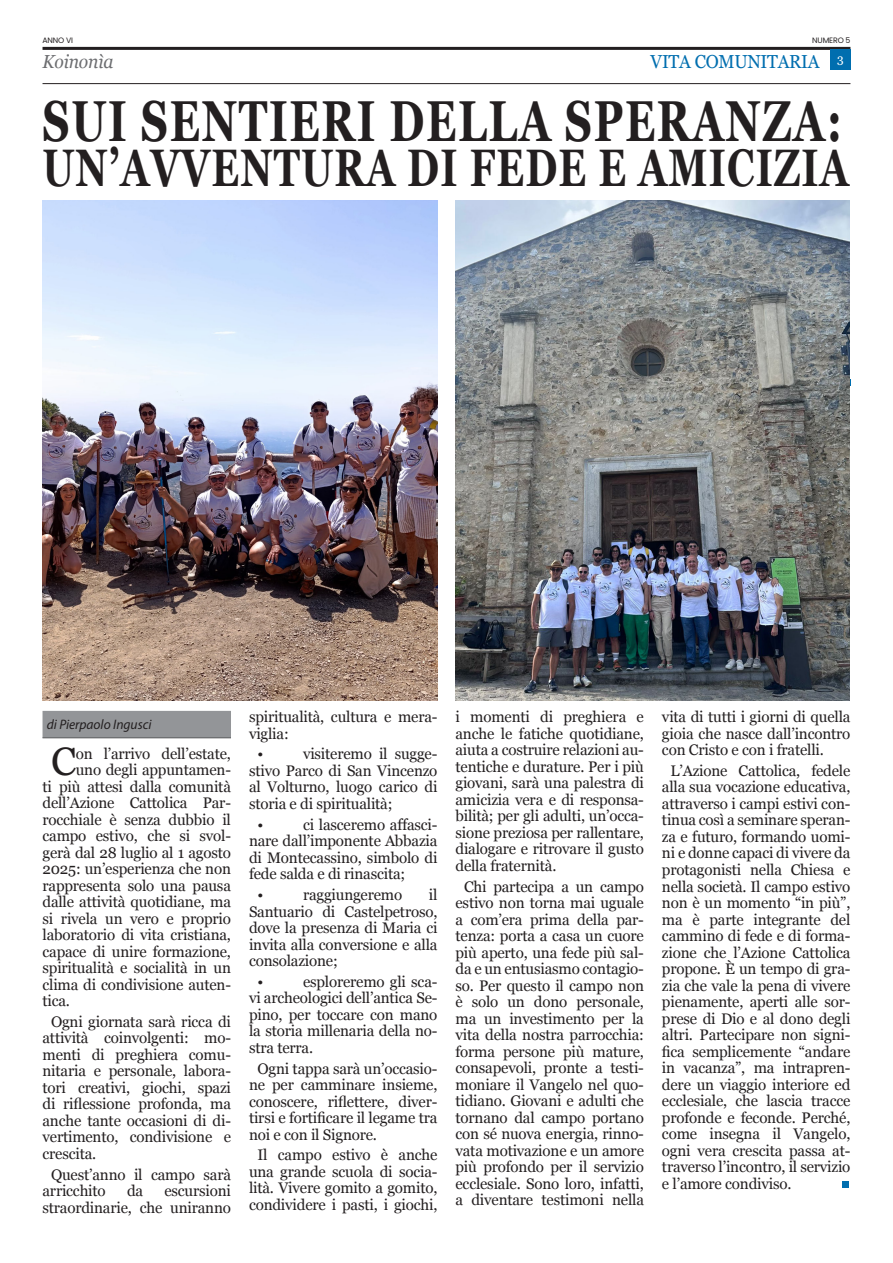
<style>
.page{position:relative;width:893px;height:1263px;background:#fff}
.page>*{position:absolute;margin:0;border:0;box-sizing:border-box;transform-origin:0 0}
.t1{font:700 57.75px "Georgia";letter-spacing:.04em;color:#231f20;scale:.73 1}
.t2{font:700 52.8px "Georgia";letter-spacing:.03em;color:#231f20;scale:.73 1}
.t3{font:39.6px "Georgia";color:#231f20}
.t4{font:18.75px "Georgia";letter-spacing:-.015em;color:#006eaf;scale:.93 1}
.t5{font:italic 18.75px "Georgia";letter-spacing:-.01em;color:#6c6d70;scale:.93 1}
.t6{font:15.3px/16.5px "Georgia";letter-spacing:-.01em;color:#231f20;text-align:justify}
.Siganture{font:italic 13.8px "Myriad Pro";color:#231f20}
.t7{font:12.3px "Georgia";color:#fff}
.t8{font:7.8px "Poppins";letter-spacing:-.02em;color:#231f20}
</style>
<div class="page">
<div style="left:43px;top:711px;width:188px;height:27px;background:#939598"></div>
<hr style="left:43px;top:737px;width:188px;height:1px;background:#57585a">
<hr style="left:43px;top:47px;width:807px;height:3px;background:#231f20">
<hr style="left:43px;top:83px;width:807px;height:1px;background:#231f20">
<div style="left:830px;top:50px;width:20px;height:20px;background:#006eaf"></div>
<img style="left:43px;top:201px;width:394px;height:499px">
<img style="left:455px;top:201px;width:394px;height:499px">
<div style="left:842px;top:1181px;width:7px;height:7px;background:#006eaf"></div>
<p class="t8" style="left:43px;top:35px;width:32px">ANNO VI</p>
<p class="t8" style="left:812px;top:35px;width:40px">NUMERO 5</p>
<p class="t5" style="left:43px;top:48px;width:78px">Koinonìa</p>
<p class="t4" style="left:651px;top:48px;width:183px">VITA COMUNITARIA</p>
<p class="t7" style="left:837px;top:50px;width:8px">3</p>
<p class="t1" style="left:43px;top:77px;width:1097px">SUI SENTIERI DELLA SPERANZA:</p>
<p class="t2" style="left:43px;top:128px;width:1106px">UN’AVVENTURA DI FEDE E AMICIZIA</p>
<p class="Siganture" style="left:47px;top:716px;width:106px">di Pierpaolo Ingusci</p>
<p class="t3" style="left:51px;top:732px;width:27px">C</p>
<p class="t6" style="left:76px;top:744px;width:157px">on l’arrivo dell’estate,</p>
<p class="t6" style="left:76px;top:761px;width:157px">uno degli appuntamen-</p>
<p class="t6" style="left:43px;top:777px;width:190px">ti più attesi dalla comunità</p>
<p class="t6" style="left:43px;top:794px;width:190px">dell’Azione Cattolica Par-</p>
<p class="t6" style="left:43px;top:810px;width:190px">rocchiale è senza dubbio il</p>
<p class="t6" style="left:43px;top:827px;width:190px">campo estivo, che si svol-</p>
<p class="t6" style="left:43px;top:843px;width:190px">gerà dal 28 luglio al 1 agosto</p>
<p class="t6" style="left:43px;top:860px;width:190px">2025: un’esperienza che non</p>
<p class="t6" style="left:43px;top:876px;width:190px">rappresenta solo una pausa</p>
<p class="t6" style="left:43px;top:893px;width:190px">dalle attività quotidiane, ma</p>
<p class="t6" style="left:43px;top:909px;width:190px">si rivela un vero e proprio</p>
<p class="t6" style="left:43px;top:926px;width:190px">laboratorio di vita cristiana,</p>
<p class="t6" style="left:43px;top:942px;width:190px">capace di unire formazione,</p>
<p class="t6" style="left:43px;top:959px;width:190px">spiritualità e socialità in un</p>
<p class="t6" style="left:43px;top:975px;width:190px">clima di condivisione auten-</p>
<p class="t6" style="left:43px;top:992px;width:29px">tica.</p>
<p class="t6" style="left:43px;top:1013px;width:190px;text-indent:9px">Ogni giornata sarà ricca di attività coinvolgenti: mo&shy;menti di preghiera comu&shy;nitaria e personale, labora&shy;tori creativi, giochi, spazi di riflessione profonda, ma anche tante occasioni di di&shy;vertimento, condivisione e crescita.</p>
<p class="t6" style="left:43px;top:1165px;width:190px;text-indent:9px">Quest’anno il campo sarà arricchito</p>
<p class="t6" style="left:127px;top:1182px;width:18px">da</p>
<p class="t6" style="left:43px;top:1182px;width:190px;text-align:right">escursioni<br>straordinarie, che uniranno</p>
<p class="t6" style="left:249px;top:708px;width:190px">spiritualità, cultura e mera&shy;viglia:</p>
<p class="t6" style="left:257px;top:745px;width:7px">•</p>
<p class="t6" style="left:249px;top:745px;width:190px;text-indent:54px">visiteremo il sugge&shy;stivo Parco di San Vincenzo al Volturno, luogo carico di storia e di spiritualità;</p>
<p class="t6" style="left:257px;top:815px;width:7px">•</p>
<p class="t6" style="left:249px;top:815px;width:190px;text-indent:54px">ci lasceremo affasci&shy;nare dall’imponente Abbazia di Montecassino, simbolo di fede salda e di rinascita;</p>
<p class="t6" style="left:257px;top:886px;width:7px">•</p>
<p class="t6" style="left:303px;top:886px;width:101px">raggiungeremo</p>
<p class="t6" style="left:249px;top:886px;width:190px;text-indent:180px">il Santuario di Castelpetroso, dove la presenza di Maria ci invita alla conversione e alla consolazione;</p>
<p class="t6" style="left:257px;top:972px;width:7px">•</p>
<p class="t6" style="left:249px;top:972px;width:190px;text-indent:54px">esploreremo gli sca&shy;vi archeologici dell’antica Se&shy;pino, per toccare con mano la storia millenaria della no&shy;stra terra.</p>
<p class="t6" style="left:249px;top:1059px;width:190px;text-indent:9px">Ogni tappa sarà un’occasio&shy;ne per camminare insieme, conoscere, riflettere, diver&shy;tirsi e fortificare il legame tra noi e con il Signore.</p>
<p class="t6" style="left:249px;top:1146px;width:190px;text-align:center">Il campo estivo è anche una grande scuola di socia&shy;lità. Vivere gomito a gomito, condividere i pasti, i giochi,</p>
<p class="t6" style="left:455px;top:708px;width:190px">i momenti di preghiera e anche le fatiche quotidiane, aiuta a costruire relazioni au&shy;tentiche e durature. Per i più giovani, sarà una palestra di amicizia vera e di responsa&shy;bilità; per gli adulti, un’occa&shy;sione preziosa per rallentare, dialogare e ritrovare il gusto della fraternità.</p>
<p class="t6" style="left:455px;top:877px;width:190px;text-align:center">Chi partecipa a un campo estivo non torna mai uguale a com’era prima della par&shy;tenza: porta a casa un cuore più aperto, una fede più sal&shy;da e un entusiasmo contagio&shy;so. Per questo il campo non è solo un dono personale, ma un investimento per la vita della nostra parrocchia: forma persone più mature, consapevoli, pronte a testi&shy;moniare il Vangelo nel quo&shy;tidiano. Giovani e adulti che tornano dal campo portano con sé nuova energia, rinno&shy;vata motivazione e un amore più profondo per il servizio ecclesiale. Sono loro, infatti, a diventare testimoni nella</p>
<p class="t6" style="left:662px;top:708px;width:190px">vita di tutti i giorni di quella gioia che nasce dall’incontro con Cristo e con i fratelli.</p>
<p class="t6" style="left:662px;top:762px;width:190px;text-indent:9px">L’Azione Cattolica, fedele alla sua vocazione educativa, attraverso i campi estivi con&shy;tinua così a seminare speran&shy;za e futuro, formando uomi&shy;ni e donne capaci di vivere da protagonisti nella Chiesa e nella società. Il campo estivo non è un momento “in più”, ma è parte integrante del cammino di fede e di forma&shy;zione che l’Azione Cattolica propone. È un tempo di gra&shy;zia che vale la pena di vivere pienamente, aperti alle sor&shy;prese di Dio e al dono degli altri. Partecipare non signi&shy;fica semplicemente “andare in vacanza”, ma intrapren&shy;dere un viaggio interiore ed ecclesiale, che lascia tracce profonde e feconde. Perché, come insegna il Vangelo, ogni vera crescita passa at&shy;traverso l’incontro, il servizio e l’amore condiviso.</p>
</div>
